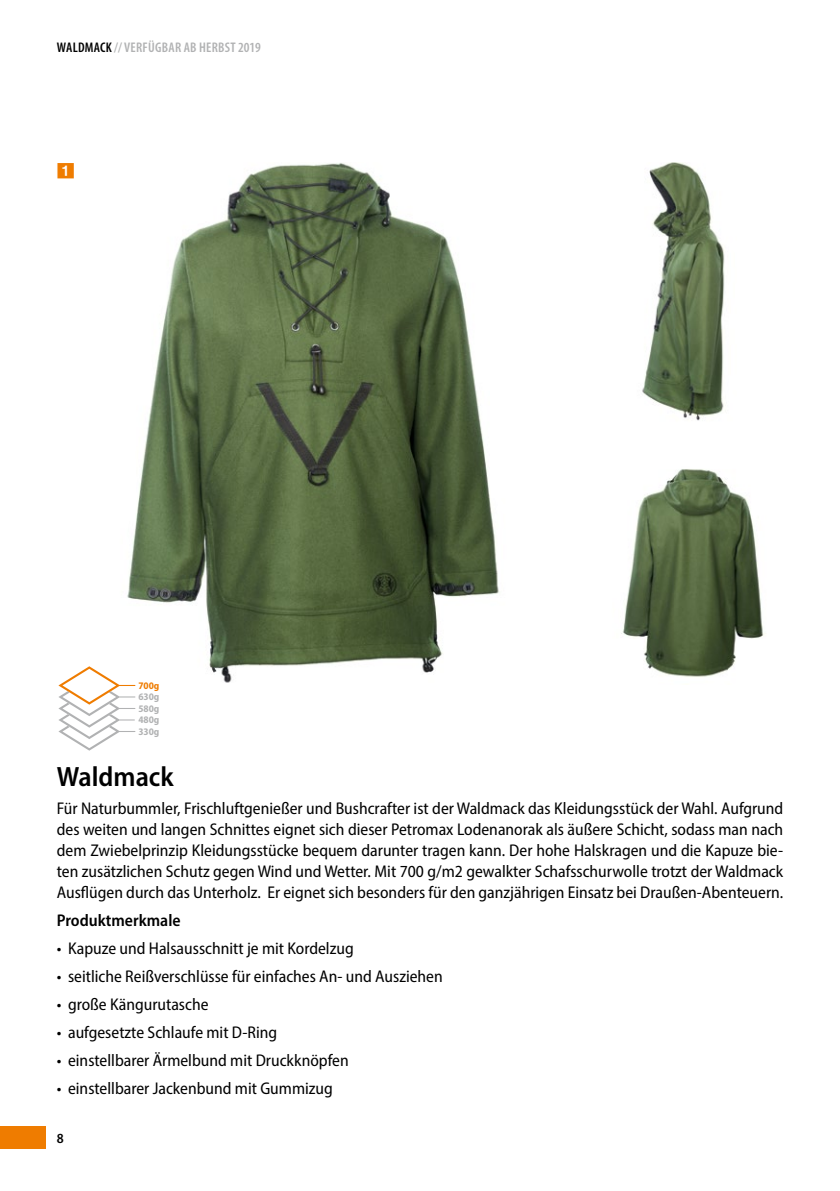
<style>
.page{position:relative;width:840px;height:1191px;background:#fff}
.page>*{position:absolute;margin:0;border:0;box-sizing:border-box;transform-origin:0 0}
.t1{font:600 semi-condensed 28px "Myriad Pro";color:#000}
.t2{font:semi-condensed 17px/21px "Myriad Pro";color:#000;text-align:justify}
.t3{font:600 semi-condensed 17px "Myriad Pro";color:#000}
.t4{font:600 condensed 14px "Myriad Pro";letter-spacing:.02em;color:#b1b2b3}
.t5{font:600 semi-condensed 14px "Myriad Pro";color:#000}
.t6{font:700 semi-condensed 10px/11.6px "Myriad Pro";color:#b1b2b3;text-align:justify}
.t7{font:700 semi-condensed 10px "Myriad Pro";color:#ef7c00}
.s1{color:#000}
</style>
<div class="page">
<div style="left:0;top:1125px;width:45px;height:23px;background:#ef7c00"></div>
<img style="left:127px;top:163px;width:373px;height:523px">
<img style="left:642px;top:162px;width:83px;height:259px">
<img style="left:621px;top:469px;width:143px;height:208px">
<svg style="left:58px;top:666px;width:77px;height:84px"></svg>
<p class="t4" style="left:57px;top:39px;width:205px"><span class="s1">WALDMACK</span> // VERFÜGBAR AB HERBST 2019</p>
<p class="t7" style="left:138px;top:679px;width:22px">700g</p>
<p class="t6" style="left:138px;top:690px;width:22px">630g 580g 480g</p>
<p class="t6" style="left:138px;top:725px;width:22px">330g</p>
<h1 class="t1" style="left:57px;top:758px;width:118px">Waldmack</h1>
<p class="t2" style="left:57px;top:797px;width:727px">Für Naturbummler, Frischluftgenießer und Bushcrafter ist der Waldmack das Kleidungsstück der Wahl. Aufgrund des weiten und langen Schnittes eignet sich dieser Petromax Lodenanorak als äußere Schicht, sodass man nach dem Zwiebelprinzip Kleidungsstücke bequem darunter tragen kann. Der hohe Halskragen und die Kapuze bie&shy;ten zusätzlichen Schutz gegen Wind und Wetter. Mit 700 g/m2 gewalkter Schafsschurwolle trotzt der Waldmack Ausflügen durch das Unterholz. Er eignet sich besonders für den ganzjährigen Einsatz bei Draußen-Abenteuern.</p>
<p class="t3" style="left:57px;top:909px;width:125px">Produktmerkmale</p>
<p class="t2" style="left:57px;top:937px;width:298px">• Kapuze und Halsausschnitt je mit Kordelzug</p>
<p class="t2" style="left:57px;top:965px;width:387px">• seitliche Reißverschlüsse für einfaches An- und Ausziehen</p>
<p class="t2" style="left:57px;top:993px;width:153px">• große Kängurutasche</p>
<p class="t2" style="left:57px;top:1021px;width:222px">• aufgesetzte Schlaufe mit D-Ring</p>
<p class="t2" style="left:57px;top:1049px;width:293px">• einstellbarer Ärmelbund mit Druckknöpfen</p>
<p class="t2" style="left:57px;top:1077px;width:277px">• einstellbarer Jackenbund mit Gummizug</p>
<p class="t5" style="left:57px;top:1129px;width:8px">8</p>
</div>
